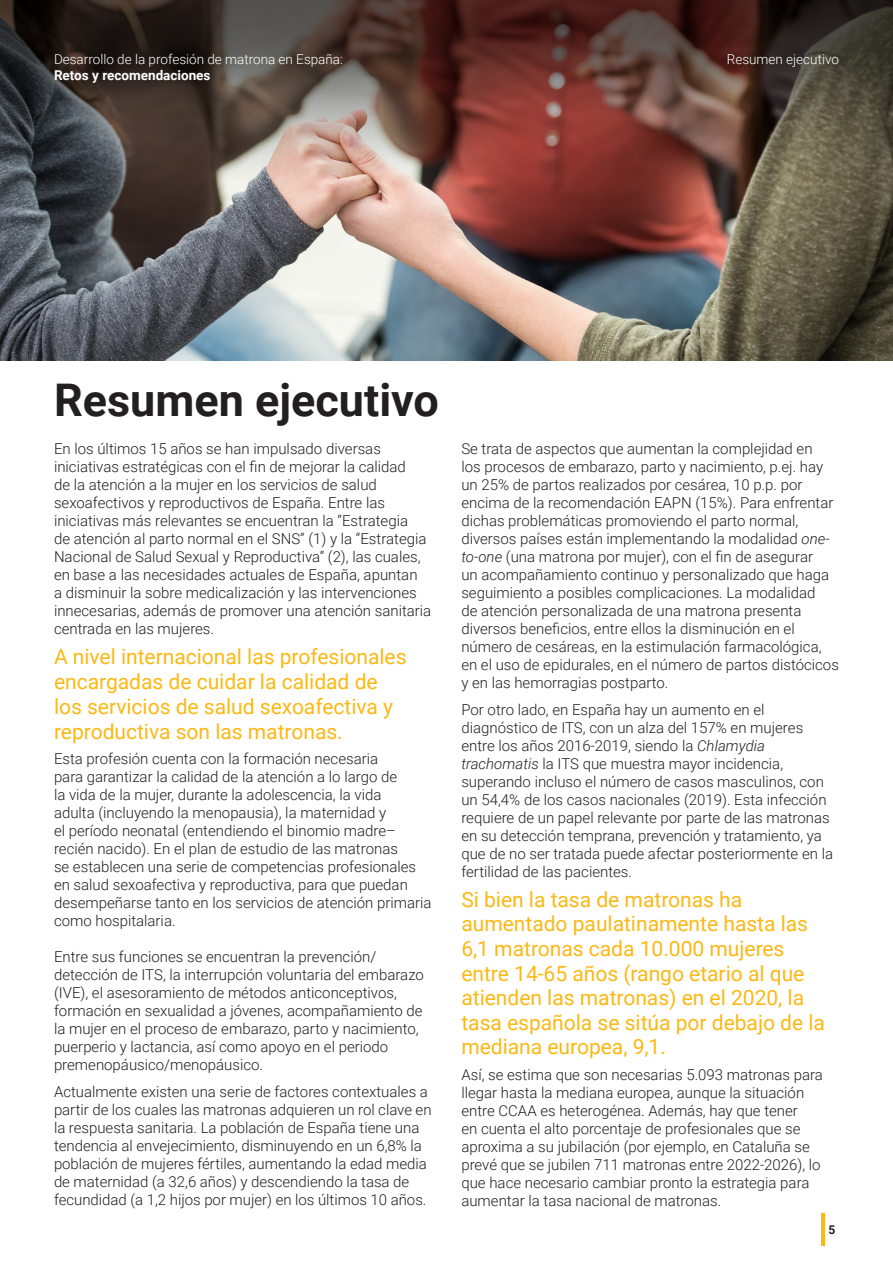
<style>
.page{position:relative;width:893px;height:1263px;background:#fff}
.page>*{position:absolute;margin:0;border:0;box-sizing:border-box;transform-origin:0 0}
.t1{font:700 45px "Roboto";color:#231f20}
.t2{font:21px/24.6px "Roboto";color:#fcb814}
.t3{font:300 15px/18px "Roboto";color:#231f20}
.t4{font:300 13.5px "Roboto";color:#fff}
.t5{font:700 13.5px "Roboto";color:#fff}
.t6{font:700 12px "Roboto";color:#231f20}
.s1{font-style:italic}
</style>
<div class="page">
<img style="left:0;top:227px;width:893px;height:133px">
<img style="left:0;top:0;width:893px;height:227px">
<hr style="left:821px;top:1213px;width:3px;height:33px;background:#fcb814">
<p class="t4" style="left:54px;top:50px;width:291px">Desarrollo de la profesión de matrona en España:</p>
<p class="t5" style="left:54px;top:66px;width:158px">Retos y recomendaciones</p>
<p class="t4" style="left:727px;top:50px;width:114px">Resumen ejecutivo</p>
<p class="t1" style="left:54px;top:369px;width:387px">Resumen ejecutivo</p>
<p class="t3" style="left:54px;top:439px;width:379px">En los últimos 15 años se han impulsado diversas iniciativas estratégicas con el fin de mejorar la calidad<br>de la atención a la mujer en los servicios de salud sexoafectivos y reproductivos de España. Entre las iniciativas más relevantes se encuentran la “Estrategia<br>de atención al parto normal en el SNS” (1) y la “Estrategia Nacional de Salud Sexual y Reproductiva” (2), las cuales, en base a las necesidades actuales de España, apuntan<br>a disminuir la sobre medicalización y las intervenciones innecesarias, además de promover una atención sanitaria centrada en las mujeres.</p>
<p class="t2" style="left:54px;top:643px;width:354px;line-height:25px">A nivel internacional las profesionales encargadas de cuidar la calidad de los servicios de salud sexoafectiva y reproductiva son las matronas.</p>
<p class="t3" style="left:54px;top:749px;width:379px">Esta profesión cuenta con la formación necesaria<br>para garantizar la calidad de la atención a lo largo de<br>la vida de la mujer, durante la adolescencia, la vida<br>adulta (incluyendo la menopausia), la maternidad y<br>el período neonatal (entendiendo el binomio madre– recién nacido). En el plan de estudio de las matronas<br>se establecen una serie de competencias profesionales en salud sexoafectiva y reproductiva, para que puedan desempeñarse tanto en los servicios de atención primaria como hospitalaria.</p>
<p class="t3" style="left:54px;top:947px;width:371px">Entre sus funciones se encuentran la prevención/ detección de ITS, la interrupción voluntaria del embarazo (IVE), el asesoramiento de métodos anticonceptivos, formación en sexualidad a jóvenes, acompañamiento de la mujer en el proceso de embarazo, parto y nacimiento, puerperio y lactancia, así como apoyo en el periodo premenopáusico/menopáusico.</p>
<p class="t3" style="left:54px;top:1082px;width:379px">Actualmente existen una serie de factores contextuales a partir de los cuales las matronas adquieren un rol clave en la respuesta sanitaria. La población de España tiene una tendencia al envejecimiento, disminuyendo en un 6,8% la población de mujeres fértiles, aumentando la edad media de maternidad (a 32,6 años) y descendiendo la tasa de fecundidad (a 1,2 hijos por mujer) en los últimos 10 años.</p>
<p class="t3" style="left:461px;top:439px;width:379px">Se trata de aspectos que aumentan la complejidad en<br>los procesos de embarazo, parto y nacimiento, p.ej. hay un 25% de partos realizados por cesárea, 10 p.p. por encima de la recomendación EAPN (15%). Para enfrentar dichas problemáticas promoviendo el parto normal, diversos países están implementando la modalidad <span class="s1">one&shy;to-one</span> (una matrona por mujer), con el fin de asegurar<br>un acompañamiento continuo y personalizado que haga seguimiento a posibles complicaciones. La modalidad<br>de atención personalizada de una matrona presenta diversos beneficios, entre ellos la disminución en el número de cesáreas, en la estimulación farmacológica, en el uso de epidurales, en el número de partos distócicos y en las hemorragias postparto.</p>
<p class="t3" style="left:461px;top:700px;width:373px">Por otro lado, en España hay un aumento en el diagnóstico de ITS, con un alza del 157% en mujeres entre los años 2016-2019, siendo la <span class="s1">Chlamydia trachomatis</span> la ITS que muestra mayor incidencia, superando incluso el número de casos masculinos, con un 54,4% de los casos nacionales (2019). Esta infección requiere de un papel relevante por parte de las matronas en su detección temprana, prevención y tratamiento, ya que de no ser tratada puede afectar posteriormente en la fertilidad de las pacientes.</p>
<p class="t2" style="left:461px;top:886px;width:365px">Si bien la tasa de matronas ha aumentado paulatinamente hasta las 6,1 matronas cada 10.000 mujeres entre 14-65 años (rango etario al que atienden las matronas) en el 2020, la tasa española se sitúa por debajo de la mediana europea, 9,1.</p>
<p class="t3" style="left:461px;top:1065px;width:363px">Así, se estima que son necesarias 5.093 matronas para llegar hasta la mediana europea, aunque la situación entre CCAA es heterogénea. Además, hay que tener<br>en cuenta el alto porcentaje de profesionales que se aproxima a su jubilación (por ejemplo, en Cataluña se prevé que se jubilen 711 matronas entre 2022-2026), lo que hace necesario cambiar pronto la estrategia para aumentar la tasa nacional de matronas.</p>
<p class="t6" style="left:828px;top:1221px;width:8px">5</p>
</div>
